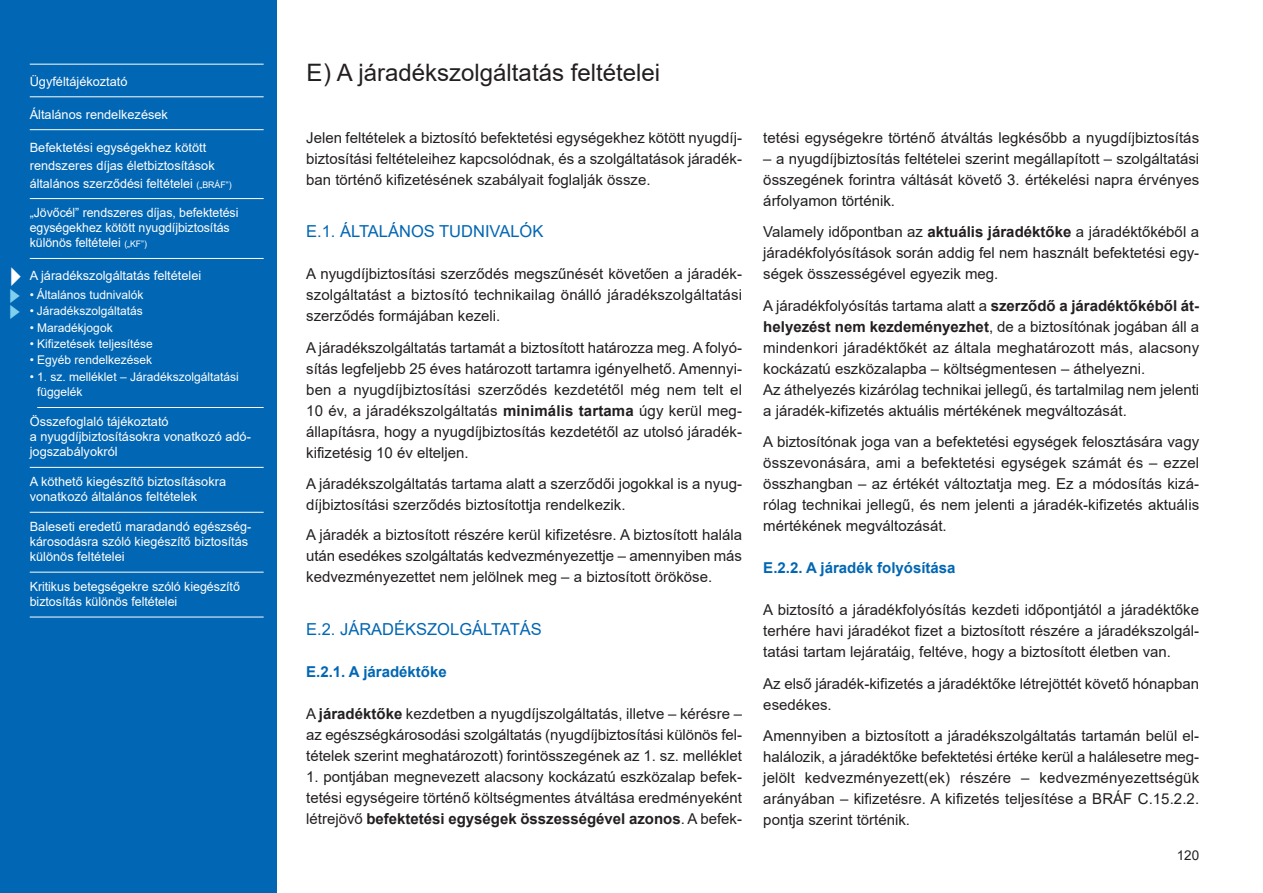
<style>
.page{position:relative;width:1263px;height:893px;background:#fff}
.page>*{position:absolute;margin:0;border:0;box-sizing:border-box;transform-origin:0 0}
.t1{font:24px "Arial";color:#231f20}
.t2{font:16.5px "Arial";color:#0166b3}
.t3{font:15px/21px "Arial";color:#231f20;text-align:justify}
.t4{font:700 15px "Arial";color:#0166b3}
.t5{font:13.5px "Arial";color:#231f20}
.t6{font:12.75px/15px "Arial";color:#fff}
.t7{font:12px/15px "Arial";color:#fff}
.s1{font-size:9px}
.s2{font-weight:700}
</style>
<div class="page">
<div style="left:0;top:0;width:276px;height:893px;background:#0166b3"></div>
<hr style="left:30px;top:64px;width:234px;height:1px;background:#fff">
<hr style="left:30px;top:96px;width:234px;height:1px;background:#fff">
<hr style="left:30px;top:129px;width:234px;height:1px;background:#fff">
<hr style="left:30px;top:198px;width:234px;height:1px;background:#fff">
<hr style="left:30px;top:258px;width:234px;height:1px;background:#fff">
<hr style="left:37px;top:407px;width:227px;height:1px;background:#fff">
<hr style="left:30px;top:467px;width:234px;height:1px;background:#fff">
<hr style="left:30px;top:512px;width:234px;height:1px;background:#fff">
<hr style="left:30px;top:572px;width:234px;height:1px;background:#fff">
<hr style="left:30px;top:617px;width:234px;height:1px;background:#fff">
<p class="t6" style="left:30px;top:74px;width:99px">Ügyféltájékoztató</p>
<p class="t6" style="left:30px;top:107px;width:140px">Általános rendelkezések</p>
<p class="t6" style="left:30px;top:138px;width:203px;line-height:18px">Befektetési egységekhez kötött rendszeres díjas életbiztosítások általános szerződési feltételei <span class="s1">(„BRÁF”)</span></p>
<p class="t6" style="left:30px;top:206px;width:210px">„Jövőcél” rendszeres díjas, befektetési egységekhez kötött nyugdíj biztosítás különös feltételei <span class="s1">(„KF”)</span></p>
<p class="t6" style="left:30px;top:268px;width:173px">A járadékszolgáltatás feltételei</p>
<p class="t7" style="left:30px;top:287px;width:115px">• Általános tudnivalók</p>
<p class="t7" style="left:30px;top:304px;width:115px">• Járadékszolgáltatás</p>
<p class="t7" style="left:30px;top:320px;width:84px">• Maradékjogok</p>
<p class="t7" style="left:30px;top:336px;width:124px">• Kifizetések teljesítése</p>
<p class="t7" style="left:30px;top:353px;width:124px">• Egyéb rendelkezések</p>
<p class="t7" style="left:37px;top:370px;width:203px;text-indent:-8px">• 1. sz. melléklet – Járadékszolgáltatási függelék</p>
<p class="t6" style="left:30px;top:414px;width:223px">Összefoglaló tájékoztató<br>a nyugdíjbiztosításokra vonatkozó adó&shy;jogszabályokról</p>
<p class="t6" style="left:30px;top:474px;width:198px">A köthető kiegészítő biztosításokra vonatkozó általános feltételek</p>
<p class="t6" style="left:30px;top:519px;width:223px">Baleseti eredetű maradandó egészség&shy;károsodásra szóló kiegészítő biztosítás különös feltételei</p>
<p class="t6" style="left:30px;top:579px;width:212px">Kritikus betegségekre szóló kiegészítő biztosítás különös feltételei</p>
<p class="t1" style="left:307px;top:60px;width:355px">E) A járadékszolgáltatás feltételei</p>
<p class="t3" style="left:306px;top:127px;width:437px">Jelen feltételek a biztosító befektetési egységekhez kötött nyugdíj&shy;biztosítási feltételeihez kapcsolódnak, és a szolgáltatások járadék&shy;ban történő kifizetésének szabályait foglalják össze.</p>
<p class="t2" style="left:306px;top:222px;width:239px">E.1. ÁLTALÁNOS TUDNIVALÓK</p>
<p class="t3" style="left:306px;top:264px;width:437px">A nyugdíjbiztosítási szerződés megszűnését követően a járadék&shy;szolgáltatást a biztosító technikailag önálló járadékszolgáltatási szerződés formájában kezeli.</p>
<p class="t3" style="left:306px;top:337px;width:437px">A járadékszolgáltatás tartamát a biztosított határozza meg. A folyó&shy;sítás legfeljebb 25 éves határozott tartamra igényelhető. Amennyi&shy;ben a nyugdíjbiztosítási szerződés kezdetétől még nem telt el 10 év, a járadékszolgáltatás <span class="s2">minimális tartama</span> úgy kerül meg&shy;állapításra, hogy a nyugdíjbiztosítás kezdetétől az utolsó járadék&shy;kifizetésig 10 év elteljen.</p>
<p class="t3" style="left:306px;top:474px;width:437px">A járadékszolgáltatás tartama alatt a szerződői jogokkal is a nyug&shy;díjbiztosítási szerződés biztosítottja rendelkezik.</p>
<p class="t3" style="left:306px;top:525px;width:437px">A járadék a biztosított részére kerül kifizetésre. A biztosított halála után esedékes szolgáltatás kedvezményezettje – amennyiben más kedvezményezettet nem jelölnek meg – a biztosított örököse.</p>
<p class="t2" style="left:306px;top:620px;width:237px">E.2. JÁRADÉKSZOLGÁLTATÁS</p>
<p class="t4" style="left:306px;top:663px;width:142px">E.2.1. A járadéktőke</p>
<p class="t3" style="left:306px;top:703px;width:437px">A <span class="s2">járadéktőke</span> kezdetben a nyugdíjszolgáltatás, illetve – kérésre – az egészségkárosodási szolgáltatás (nyugdíjbiztosítási különös fel&shy;tételek szerint meghatározott) forintösszegének az 1. sz. melléklet</p>
<p class="t3" style="left:306px;top:766px;width:437px">1. pontjában megnevezett alacsony kockázatú eszközalap befek&shy;tetési egységeire történő költségmentes átváltása eredményeként létrejövő <span class="s2">befektetési egységek összességével azonos</span>. A befek-</p>
<p class="t3" style="left:763px;top:127px;width:437px">tetési egységekre történő átváltás legkésőbb a nyugdíjbiztosítás</p>
<p class="t3" style="left:763px;top:148px;width:437px">– a nyugdíjbiztosítás feltételei szerint megállapított – szolgáltatási összegének forintra váltását követő 3. értékelési napra érvényes árfolyamon történik.</p>
<p class="t3" style="left:763px;top:222px;width:437px">Valamely időpontban az <span class="s2">aktuális járadéktőke</span> a járadéktőkéből a járadékfolyósítások során addig fel nem használt befektetési egy&shy;ségek összességével egyezik meg.</p>
<p class="t3" style="left:763px;top:295px;width:437px">A járadékfolyósítás tartama alatt a <span class="s2">szerződő a járadéktőkéből át&shy;helyezést nem kezdeményezhet</span>, de a biztosítónak jogában áll a mindenkori járadéktőkét az általa meghatározott más, alacsony kockázatú eszközalapba – költségmentesen – áthelyezni.</p>
<p class="t3" style="left:763px;top:379px;width:437px">Az áthelyezés kizárólag technikai jellegű, és tartalmilag nem jelenti a járadék-kifizetés aktuális mértékének megváltozását.</p>
<p class="t3" style="left:763px;top:432px;width:437px">A biztosítónak joga van a befektetési egységek felosztására vagy összevonására, ami a befektetési egységek számát és – ezzel összhangban – az értékét változtatja meg. Ez a módosítás kizá&shy;rólag technikai jellegű, és nem jelenti a járadék-kifizetés aktuális mértékének megváltozását.</p>
<p class="t4" style="left:763px;top:560px;width:194px">E.2.2. A járadék folyósítása</p>
<p class="t3" style="left:763px;top:600px;width:437px">A biztosító a járadékfolyósítás kezdeti időpontjától a járadéktőke terhére havi járadékot fizet a biztosított részére a járadékszolgál&shy;tatási tartam lejáratáig, feltéve, hogy a biztosított életben van.</p>
<p class="t3" style="left:763px;top:673px;width:437px">Az első járadék-kifizetés a járadéktőke létrejöttét követő hónapban esedékes.</p>
<p class="t3" style="left:763px;top:726px;width:437px">Amennyiben a biztosított a járadékszolgáltatás tartamán belül el&shy;halálozik, a járadéktőke befektetési értéke kerül a halálesetre meg&shy;jelölt kedvezményezett(ek) részére – kedvezményezettségük arányában – kifizetésre. A kifizetés teljesítése a BRÁF C.15.2.2. pontja szerint történik.</p>
<p class="t5" style="left:1177px;top:848px;width:24px">120</p>
</div>
